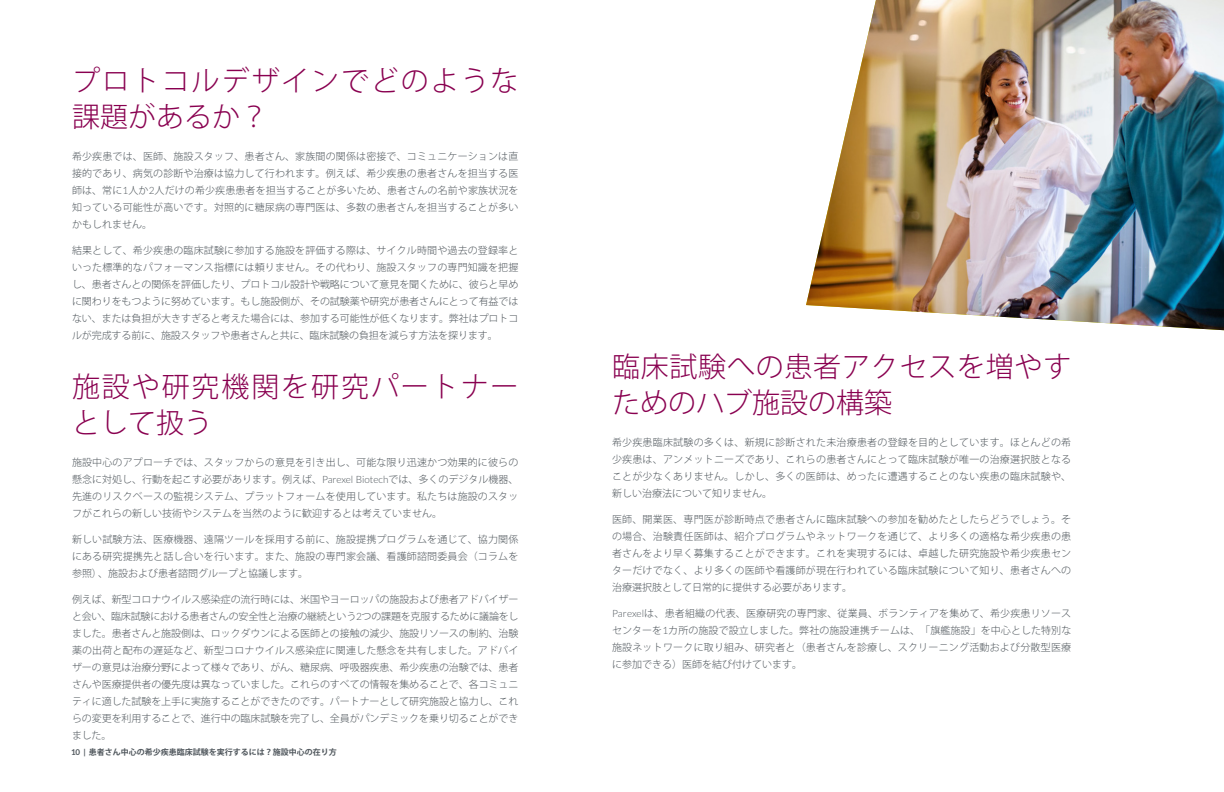
<style>
.page{position:relative;width:1224px;height:792px;background:#fff}
.page>*{position:absolute;margin:0;border:0;box-sizing:border-box;transform-origin:0 0}
.Paragraph_Style22{font:300 28px/36px "Koz Go Pro";letter-spacing:.07em;color:#890050}
.Paragraph_Style22-2{font:300 28px/36px "Koz Go Pro";letter-spacing:.025em;color:#890050}
.Paragraph_Style62{font:300 10px/17px "Koz Go Pro";letter-spacing:-.01em;color:#4e555b;text-align:justify}
.Paragraph_Style80{font:300 10px/17px "Koz Go Pro";letter-spacing:-.01em;color:#4e555b;text-align:justify}
.Paragraph_Style82{font:300 10px/17px "Koz Go Pro";color:#4e555b;text-align:justify}
.Paragraph_Style79{font:300 10px/17px "Koz Go Pro";letter-spacing:.015em;color:#4e555b;text-align:justify}
.Paragraph_Style81{font:300 10px/17px "Koz Go Pro";color:#4e555b;text-align:justify}
.Paragraph_Style83{font:300 10px/17px "Koz Go Pro";letter-spacing:.02em;color:#4e555b;text-align:justify}
.Paragraph_Style23{font:300 10px/17px "Koz Go Pro";letter-spacing:.02em;color:#4e555b;text-align:justify}
.Paragraph_Style68{font:300 10px/17px "Koz Go Pro";letter-spacing:.015em;color:#4e555b;text-align:justify}
.Paragraph_Style3{font:700 8px "Koz Go Pro";color:#4e555b}
.s1{font-family:"Lato"}
</style>
<div class="page">
<img style="left:806px;top:0;width:418px;height:330px">
<p class="Paragraph_Style22" style="left:72px;top:63px;width:448px">プロトコルデザインでどのような課題があるか？</p>
<p class="Paragraph_Style79" style="left:72px;top:148px;width:448px">希少疾患では、医師、施設スタッフ、患者さん、家族間の関係は密接で、コミュニケーションは直接的であり、病気の診断や治療は協力して行われます。例えば、希少疾患の患者さんを担当する医師は、常に<span class="s1">1</span>人か<span class="s1">2</span>人だけの希少疾患患者を担当することが多いため、患者さんの名前や家族状況を知っている可能性が高いです。対照的に糖尿病の専門医は、多数の患者さんを担当することが多いかもしれません。</p>
<p class="Paragraph_Style80" style="left:72px;top:242px;width:448px">結果として、希少疾患の臨床試験に参加する施設を評価する際は、サイクル時間や過去の登録率といった標準的なパフォーマンス指標には頼りません。その代わり、施設スタッフの専門知識を把握し、患者さんとの関係を評価したり、プロトコル設計や戦略について意見を聞くために、彼らと早めに関わりをもつように努めています。もし施設側が、その試験薬や研究が患者さんにとって有益ではない、または負担が大きすぎると考えた場合には、参加する可能性が低くなります。弊社はプロトコルが完成する前に、施設スタッフや患者さんと共に、臨床試験の負担を減らす方法を探ります。</p>
<p class="Paragraph_Style22" style="left:72px;top:369px;width:448px">施設や研究機関を研究パートナーとして扱う</p>
<p class="Paragraph_Style81" style="left:72px;top:454px;width:448px">施設中心のアプローチでは、スタッフからの意見を引き出し、可能な限り迅速かつ効果的に彼らの懸念に対処し、行動を起こす必要があります。例えば、<span class="s1">Parexel Biotech</span>では、多くのデジタル機器、先進のリスクベースの監視システム、プラットフォームを使用しています。私たちは施設のスタッフがこれらの新しい技術やシステムを当然のように歓迎するとは考えていません。</p>
<p class="Paragraph_Style68" style="left:72px;top:531px;width:448px">新しい試験方法、医療機器、遠隔ツールを採用する前に、施設提携プログラムを通じて、協力関係にある研究提携先と話し合いを行います。また、施設の専門家会議、看護師諮問委員会（コラムを参照）、施設および患者諮問グループと協議します。</p>
<p class="Paragraph_Style62" style="left:72px;top:591px;width:448px">例えば、新型コロナウイルス感染症の流行時には、米国やヨーロッパの施設および患者アドバイザーと会い、臨床試験における患者さんの安全性と治療の継続という<span class="s1">2</span>つの課題を克服するために議論をしました。患者さんと施設側は、ロックダウンによる医師との接触の減少、施設リソースの制約、治験薬の出荷と配布の遅延など、新型コロナウイルス感染症に関連した懸念を共有しました。アドバイザーの意見は治療分野によって様々であり、がん、糖尿病、呼吸器疾患、希少疾患の治験では、患者さんや医療提供者の優先度は異なっていました。これらのすべての情報を集めることで、各コミュニティに適した試験を上手に実施することができたのです。パートナーとして研究施設と協力し、これらの変更を利用することで、進行中の臨床試験を完了し、全員がパンデミックを乗り切ることができました。</p>
<p class="Paragraph_Style3" style="left:71px;top:747px;width:267px"><span class="s1">10 |</span> 患者さん中心の希少疾患臨床試験を実行するには？施設中心の在り方</p>
<p class="Paragraph_Style22-2" style="left:612px;top:349px;width:461px">臨床試験への患者アクセスを増やすためのハブ施設の構築</p>
<p class="Paragraph_Style23" style="left:612px;top:434px;width:461px">希少疾患臨床試験の多くは、新規に診断された未治療患者の登録を目的としています。ほとんどの希少疾患は、アンメットニーズであり、これらの患者さんにとって臨床試験が唯一の治療選択肢となることが少なくありません。しかし、多くの医師は、めったに遭遇することのない疾患の臨床試験や、新しい治療法について知りません。</p>
<p class="Paragraph_Style82" style="left:612px;top:511px;width:461px">医師、開業医、専門医が診断時点で患者さんに臨床試験への参加を勧めたとしたらどうでしょう。その場合、治験責任医師は、紹介プログラムやネットワークを通じて、より多くの適格な希少疾患の患者さんをより早く募集することができます。これを実現するには、卓越した研究施設や希少疾患センターだけでなく、より多くの医師や看護師が現在行われている臨床試験について知り、患者さんへの治療選択肢として日常的に提供する必要があります。</p>
<p class="Paragraph_Style83" style="left:612px;top:605px;width:461px"><span class="s1">Parexel</span>は、患者組織の代表、医療研究の専門家、従業員、ボランティアを集めて、希少疾患リソースセンターを<span class="s1">1</span>カ所の施設で設立しました。弊社の施設連携チームは、「旗艦施設」を中心とした特別な施設ネットワークに取り組み、研究者と（患者さんを診療し、スクリーニング活動および分散型医療に参加できる）医師を結び付けています。</p>
</div>
